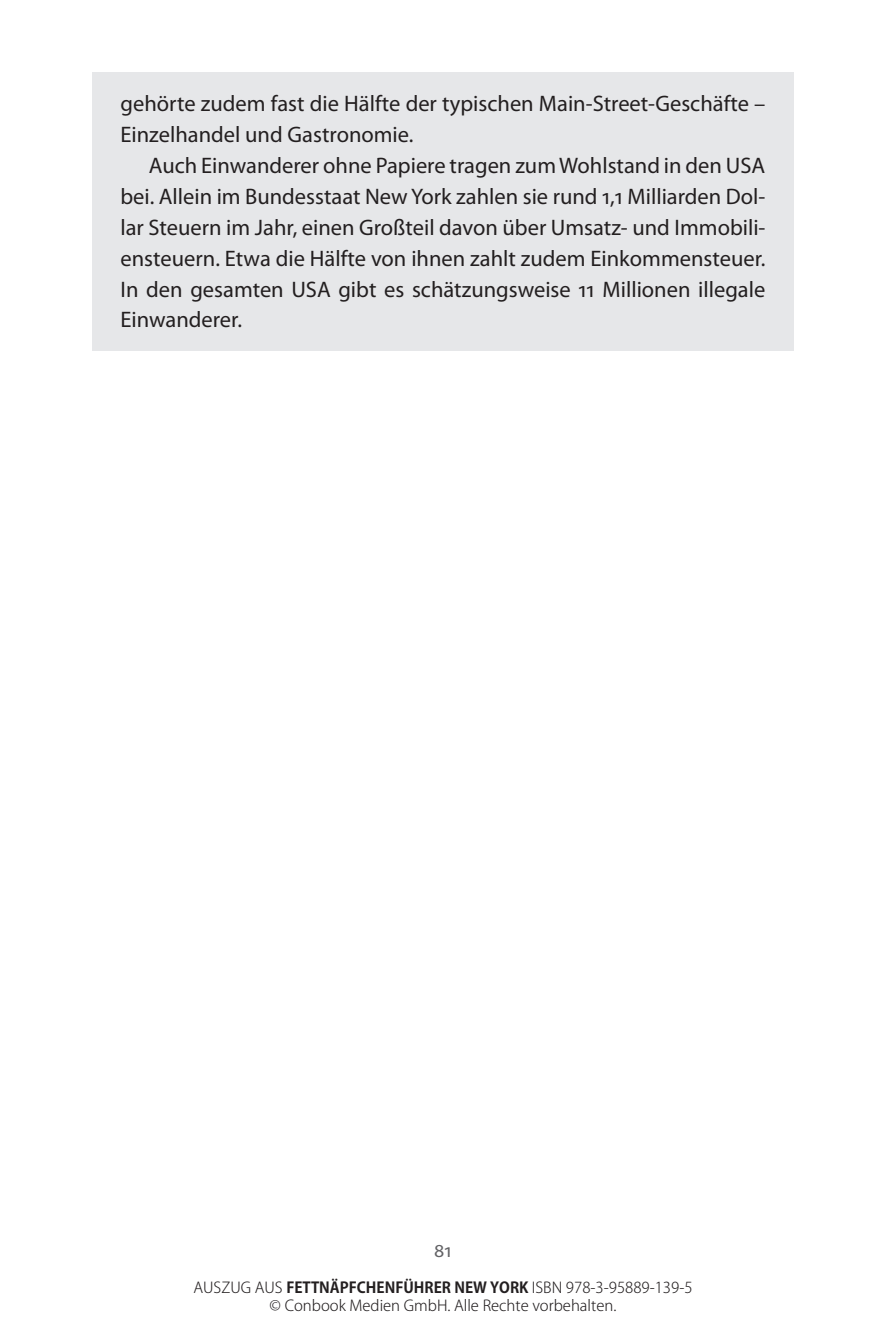
<style>
.page{position:relative;width:886px;height:1326px;background:#fff}
.page>*{position:absolute;margin:0;border:0;box-sizing:border-box;transform-origin:0 0}
.t1{font:22.5px/31px "Myriad Pro";color:#231f20}
.t2{font:20px "Myriad Pro";color:#636366}
.t3{font:300 15px/18px "Koz Go Pro";color:#231f20;text-align:center}
.s1{font-weight:700}
</style>
<div class="page">
<div style="left:92px;top:73px;width:702px;height:278px;background:#e6e7e9"></div>
<p class="t1" style="left:120px;top:88px;width:646px">gehörte zudem fast die Hälfte der typischen Main-Street-Geschäfte –<br>Einzelhandel und Gastronomie.</p>
<p class="t1" style="left:120px;top:149px;width:646px;text-align:justify;text-indent:28px">Auch Einwanderer ohne Papiere tragen zum Wohlstand in den USA bei. Allein im Bundesstaat New York zahlen sie rund 1,1 Milliarden Dol&shy;lar Steuern im Jahr, einen Großteil davon über Umsatz- und Immobili&shy;ensteuern. Etwa die Hälfte von ihnen zahlt zudem Einkommensteuer.<br>In den gesamten USA gibt es schätzungsweise 11 Millionen illegale Einwanderer.</p>
<p class="t2" style="left:434px;top:1237px;width:19px">81</p>
<p class="t3" style="left:193px;top:1277px;width:501px">AUSZUG AUS <span class="s1">FETTNÄPFCHENFÜHRER NEW YORK</span> ISBN 978-3-95889-139-5 © Conbook Medien GmbH. Alle Rechte vorbehalten.</p>
</div>
